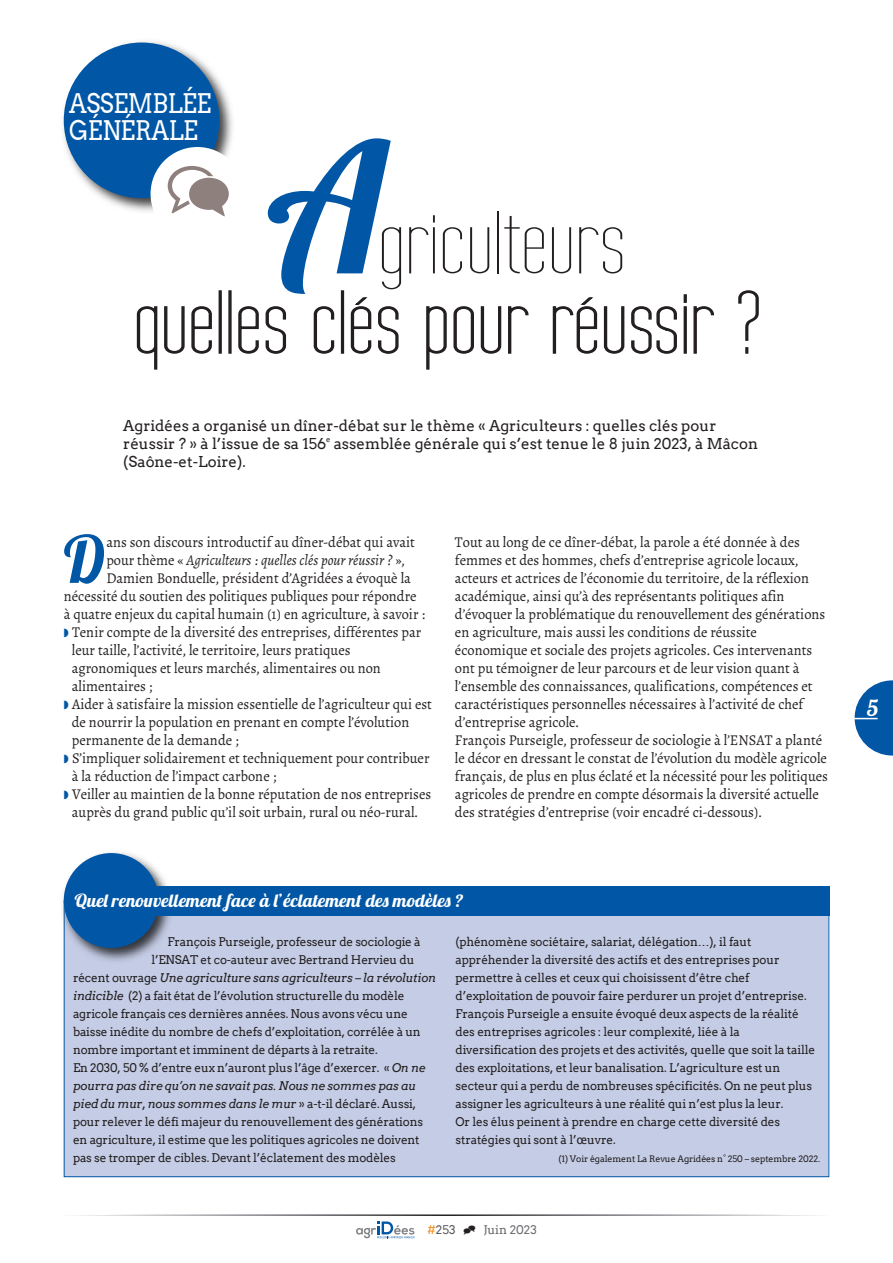
<style>
.page{position:relative;width:893px;height:1263px;background:#fff}
.page>*{position:absolute;margin:0;border:0;box-sizing:border-box;transform-origin:0 0}
.t1{font:90px/79.7px "Tall Films Expanded";letter-spacing:-.01em;color:#231f20;text-align:center}
.t2{font:65.1px "Lobster 1.4";color:#0157a5;scale:.96 1}
.t3{font:27px "Arvo";letter-spacing:-.015em;color:#fff;scale:.87 1}
.t4{font:22.5px "Lobster 1.4";color:#fff}
.t5{font:18px "Lobster 1.4";color:#fff;scale:1.05 1}
.t6{font:15px/18px "Alegreya";color:#231f20;scale:.96 1}
.t7{font:15px/18px "Arvo";color:#231f20}
.t8{font:italic 15px "Alegreya";color:#231f20;scale:.96 1}
.t9{font:12px/18px "Arvo";letter-spacing:-.01em;color:#231f20}
.t10{font:italic 12px "Arvo";letter-spacing:-.015em;color:#231f20}
.t11{font:12px "Arvo";color:#6c6d70}
.t12{font:12px "Arvo";color:#57585a}
.t13{font:9px "Arvo";letter-spacing:-.01em;color:#231f20}
.t14{font:7.5px "Arvo";color:#231f20}
.s1{font-family:"Lobster 1.4";font-size:180px;color:#0157a5}
.s2{font-style:normal}
.s3{color:#0157a5}
.s4{font-style:italic}
.s5{font-family:"Lucida Grande"}
.s6{color:#f49225}
</style>
<div class="page">
<svg style="left:854px;top:680px;width:39px;height:75px"></svg>
<svg style="left:356px;top:1221px;width:58px;height:17px"></svg>
<svg style="left:76px;top:1214px;width:742px;height:2px"></svg>
<img style="left:63px;top:41px;width:170px;height:171px">
<div style="left:64px;top:43px;width:155px;height:155px;background:#0157a5;border-radius:50%"></div>
<div style="left:151px;top:147px;width:93px;height:94px;background:#fff;border-radius:50%"></div>
<svg style="left:168px;top:166px;width:61px;height:51px"></svg>
<div style="left:65px;top:901px;width:763px;height:275px;background:#c5cde6"></div>
<img style="left:62px;top:852px;width:108px;height:115px">
<div style="left:64px;top:853px;width:95px;height:95px;background:#0157a5;border-radius:50%"></div>
<div style="left:70px;top:886px;width:759px;height:30px;background:#0157a5"></div>
<p class="t3" style="left:69px;top:87px;width:165px">ASSEMBLÉE</p>
<p class="t3" style="left:69px;top:114px;width:150px">GÉNÉRALE</p>
<p class="t1" style="left:133px;top:206px;width:631px"><span class="s1">A</span>griculteurs<br>quelles clés pour réussir ?</p>
<p class="t7" style="left:123px;top:417px;width:594px">Agridées a organisé un dîner-débat sur le thème « Agriculteurs : quelles clés pour réussir ? » à l’issue de sa 156</p>
<p class="t14" style="left:326px;top:435px;width:6px">e</p>
<p class="t7" style="left:334px;top:435px;width:426px">assemblée générale qui s’est tenue le 8 juin 2023, à Mâcon</p>
<p class="t7" style="left:123px;top:453px;width:124px">(Saône-et-Loire).</p>
<p class="t2" style="left:64px;top:538px;width:45px">D</p>
<p class="t6" style="left:106px;top:534px;width:323px">ans son discours introductif au dîner-débat qui avait</p>
<p class="t8" style="left:106px;top:554px;width:313px"><span class="s2">pour thème «</span> Agriculteurs : quelles clés pour réussir ? <span class="s2">»,</span></p>
<p class="t6" style="left:106px;top:570px;width:319px">Damien Bonduelle, président d’Agridées a évoquè la</p>
<p class="t6" style="left:64px;top:588px;width:369px">nécessité du soutien des politiques publiques pour répondre</p>
<p class="t6" style="left:64px;top:606px;width:378px">à quatre enjeux du capital humain (1) en agriculture, à savoir :</p>
<p class="t6" style="left:72px;top:624px;width:366px;text-indent:-8px"><span class="s3">◗</span> Tenir compte de la diversité des entreprises, différentes par leur taille, l’activité, le territoire, leurs pratiques agronomiques et leurs marchés, alimentaires ou non alimentaires ;</p>
<p class="t6" style="left:72px;top:696px;width:377px;text-indent:-8px"><span class="s3">◗</span> Aider à satisfaire la mission essentielle de l’agriculteur qui est de nourrir la population en prenant en compte l’évolution permanente de la demande ;</p>
<p class="t6" style="left:72px;top:750px;width:374px;text-indent:-8px"><span class="s3">◗</span> S’impliquer solidairement et techniquement pour contribuer à la réduction de l’impact carbone ;</p>
<p class="t6" style="left:64px;top:786px;width:384px;text-align:center"><span class="s3">◗</span> Veiller au maintien de la bonne réputation de nos entreprises auprès du grand public qu’il soit urbain, rural ou néo-rural.</p>
<p class="t6" style="left:455px;top:534px;width:387px">Tout au long de ce dîner-débat, la parole a été donnée à des femmes et des hommes, chefs d’entreprise agricole locaux, acteurs et actrices de l’économie du territoire, de la réflexion académique, ainsi qu’à des représentants politiques afin d’évoquer la problématique du renouvellement des générations en agriculture, mais aussi les conditions de réussite économique et sociale des projets agricoles. Ces intervenants ont pu témoigner de leur parcours et de leur vision quant à l’ensemble des connaissances, qualifications, compétences et caractéristiques personnelles nécessaires à l’activité de chef d’entreprise agricole.</p>
<p class="t6" style="left:455px;top:732px;width:390px">François Purseigle, professeur de sociologie à l’ENSAT a planté le décor en dressant le constat de l’évolution du modèle agricole français, de plus en plus éclaté et la nécessité pour les politiques agricoles de prendre en compte désormais la diversité actuelle des stratégies d’entreprise (voir encadré ci-dessous).</p>
<p class="t5" style="left:75px;top:895px;width:372px">Quel renouvellement face à l’éclatement des modèles ?</p>
<p class="t9" style="left:167px;top:933px;width:255px">François Purseigle, professeur de sociologie à</p>
<p class="t9" style="left:151px;top:951px;width:264px">l’ENSAT et co-auteur avec Bertrand Hervieu du</p>
<p class="t10" style="left:73px;top:970px;width:365px"><span class="s2">récent ouvrage</span> Une agriculture sans agriculteurs – la révolution</p>
<p class="t9" style="left:73px;top:987px;width:333px"><span class="s4">indicible</span> (2) a fait état de l’évolution structurelle du modèle</p>
<p class="t9" style="left:73px;top:1005px;width:336px">agricole français ces dernières années. Nous avons vécu une</p>
<p class="t9" style="left:73px;top:1023px;width:349px">baisse inédite du nombre de chefs d’exploitation, corrélée à un</p>
<p class="t9" style="left:73px;top:1041px;width:306px">nombre important et imminent de départs à la retraite.</p>
<p class="t9" style="left:73px;top:1059px;width:354px">En 2030, 50 % d’entre eux n’auront plus l’âge d’exercer. « <span class="s4">On ne</span></p>
<p class="t10" style="left:73px;top:1078px;width:344px">pourra pas dire qu’on ne savait pas. Nous ne sommes pas au</p>
<p class="t10" style="left:73px;top:1096px;width:345px">pied du mur, nous sommes dans le mur <span class="s2">» a-t-il déclaré. Aussi,</span></p>
<p class="t9" style="left:73px;top:1113px;width:352px">pour relever le défi majeur du renouvellement des générations</p>
<p class="t9" style="left:73px;top:1131px;width:348px">en agriculture, il estime que les politiques agricoles ne doivent</p>
<p class="t9" style="left:73px;top:1149px;width:324px">pas se tromper de cibles. Devant l’éclatement des modèles</p>
<p class="t9" style="left:455px;top:933px;width:353px">(phénomène sociétaire, salariat, délégation…), il faut appréhender la diversité des actifs et des entreprises pour permettre à celles et ceux qui choisissent d’être chef d’exploitation de pouvoir faire perdurer un projet d’entreprise.</p>
<p class="t9" style="left:455px;top:1005px;width:361px">François Purseigle a ensuite évoqué deux aspects de la réalité des entreprises agricoles : leur complexité, liée à la diversification des projets et des activités, quelle que soit la taille des exploitations, et leur banalisation. L’agriculture est un secteur qui a perdu de nombreuses spécificités. On ne peut plus assigner les agriculteurs à une réalité qui n’est plus la leur.<br>Or les élus peinent à prendre en charge cette diversité des stratégies qui sont à l’<span class="s5">œ</span>uvre.</p>
<p class="t13" style="left:558px;top:1153px;width:263px">(1) Voir également La Revue Agridées n° 250 – septembre 2022.</p>
<p class="t12" style="left:428px;top:1223px;width:29px"><span class="s6">#</span>253</p>
<p class="t11" style="left:483px;top:1223px;width:55px">Juin 2023</p>
<p class="t4" style="left:867px;top:701px;width:13px">5</p>
</div>
